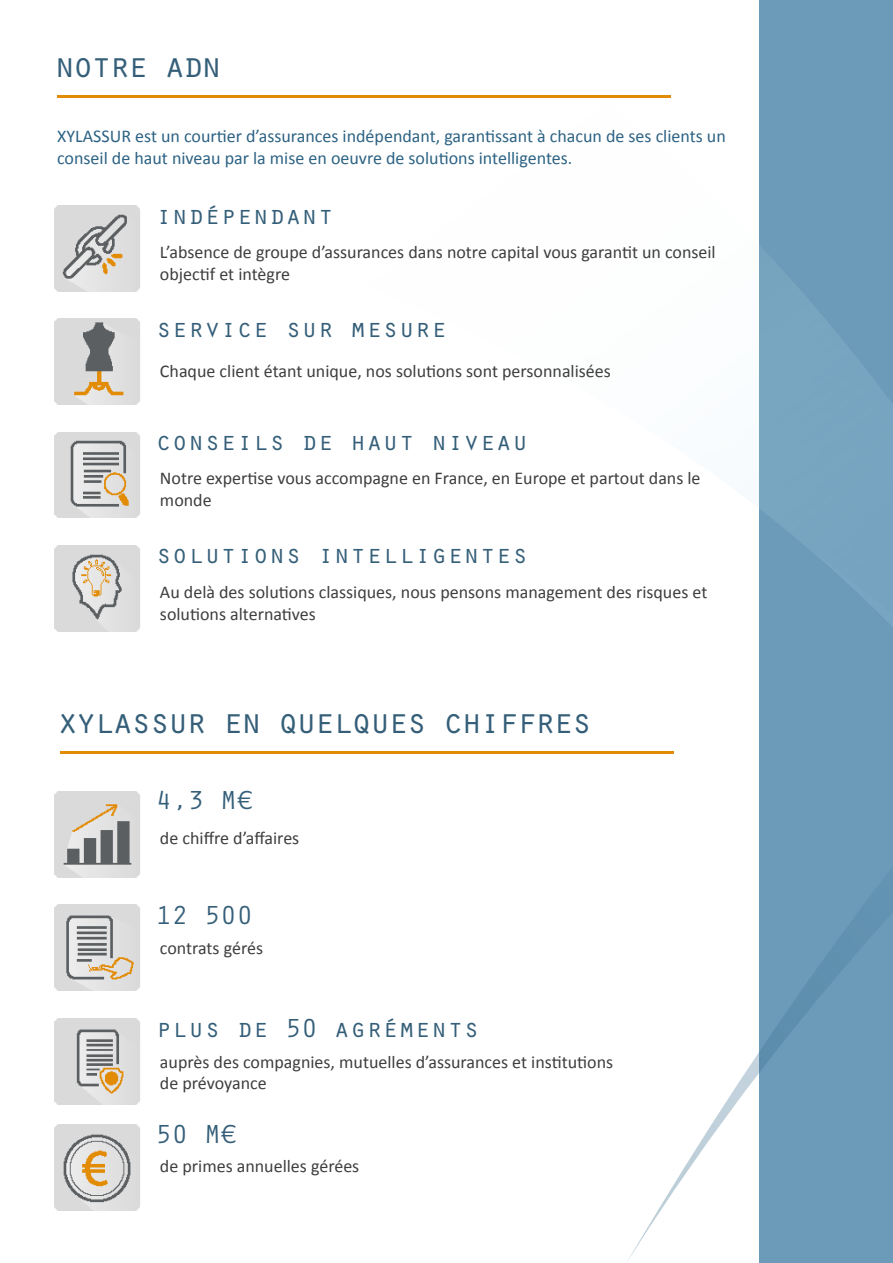
<style>
.page{position:relative;width:893px;height:1263px;background:#fff}
.page>*{position:absolute;margin:0;border:0;box-sizing:border-box;transform-origin:0 0}
.t1{font:36px "Orator Std";letter-spacing:-.09em;color:#355f79}
.t2{font:27px "Orator Std";color:#355f79}
.t3{font:18px/21.6px "Calibri";color:#3e3e3f}
.t4{font:18px/21.6px "Calibri";color:#2c6283}
</style>
<div class="page">
<div style="left:760px;top:0;width:133px;height:1263px;background:#6b9bb8"></div>
<svg style="left:624px;top:89px;width:269px;height:1174px"></svg>
<hr style="left:57px;top:96px;width:613px;height:2px;background:#e28b06">
<img style="left:54px;top:206px;width:86px;height:85px">
<img style="left:54px;top:319px;width:86px;height:86px">
<img style="left:54px;top:432px;width:86px;height:86px">
<img style="left:54px;top:545px;width:86px;height:86px">
<hr style="left:60px;top:751px;width:613px;height:2px;background:#e28b06">
<img style="left:54px;top:791px;width:86px;height:86px">
<img style="left:54px;top:905px;width:86px;height:86px">
<img style="left:54px;top:1018px;width:86px;height:86px">
<img style="left:54px;top:1125px;width:86px;height:85px">
<p class="t1" style="left:54px;top:40px;width:170px">notre adn</p>
<p class="t4" style="left:57px;top:125px;width:670px">XYLASSUR est un courtier d’assurances indépendant, garantissant à chacun de ses clients un conseil de haut niveau par la mise en oeuvre de solutions intelligentes.</p>
<p class="t2" style="left:156px;top:195px;width:180px">indépendant</p>
<p class="t3" style="left:160px;top:240px;width:557px">L’absence de groupe d’assurances dans notre capital vous garantit un conseil objectif et intègre</p>
<p class="t2" style="left:156px;top:309px;width:293px">service sur mesure</p>
<p class="t3" style="left:160px;top:359px;width:452px">Chaque client étant unique, nos solutions sont personnalisées</p>
<p class="t2" style="left:156px;top:422px;width:374px">conseils de haut niveau</p>
<p class="t3" style="left:160px;top:467px;width:542px">Notre expertise vous accompagne en France, en Europe et partout dans le monde</p>
<p class="t2" style="left:156px;top:535px;width:374px">solutions intelligentes</p>
<p class="t3" style="left:160px;top:580px;width:549px">Au delà des solutions classiques, nous pensons management des risques et solutions alternatives</p>
<p class="t1" style="left:57px;top:695px;width:537px">xylassur en quelques chiffres</p>
<p class="t2" style="left:156px;top:781px;width:99px">4,3 M€</p>
<p class="t3" style="left:160px;top:826px;width:141px">de chiffre d’affaires</p>
<p class="t2" style="left:156px;top:896px;width:99px">12 500</p>
<p class="t3" style="left:160px;top:937px;width:105px">contrats gérés</p>
<p class="t2" style="left:156px;top:1008px;width:326px">plus de 50 agréments</p>
<p class="t3" style="left:160px;top:1050px;width:455px">auprès des compagnies, mutuelles d’assurances et institutions</p>
<p class="t3" style="left:160px;top:1071px;width:108px">de prévoyance</p>
<p class="t2" style="left:156px;top:1114px;width:83px">50 M€</p>
<p class="t3" style="left:160px;top:1154px;width:201px">de primes annuelles gérées</p>
</div>
